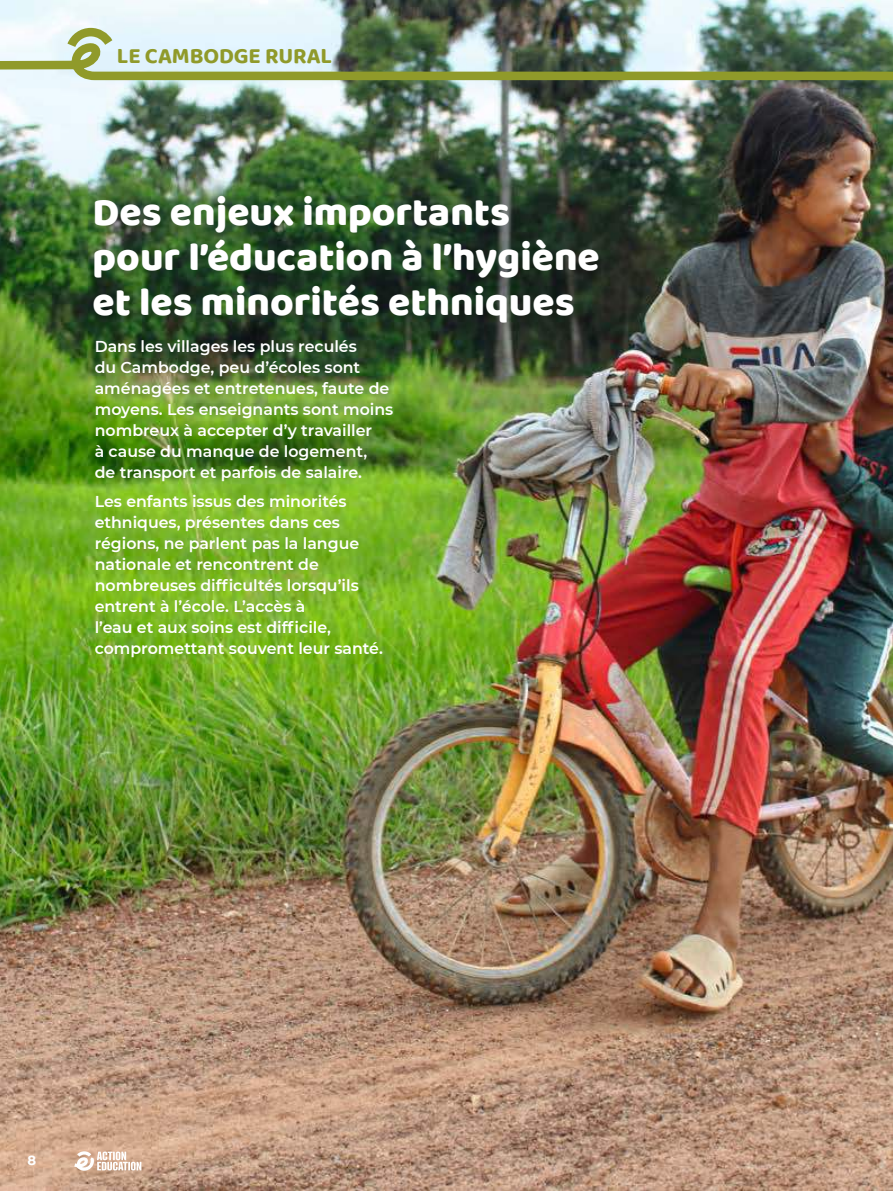
<style>
.page{position:relative;width:893px;height:1191px;background:#fff}
.page>*{position:absolute;margin:0;border:0;box-sizing:border-box;transform-origin:0 0}
.t1{font:800 40.5px/45px "Baloo 2";color:#fff}
.t2{font:700 22.5px "Baloo 2";letter-spacing:-.005em;color:#909a2a}
.t3{font:600 15.75px/21px "Montserrat";color:#fff}
.t4{font:700 13.2px "Montserrat";color:#fff}
</style>
<div class="page">
<img style="left:0;top:0;width:893px;height:1191px">
<svg style="left:74px;top:1151px;width:67px;height:19px"></svg>
<img style="left:0;top:24px;width:893px;height:60px">
<h2 class="t2" style="left:117px;top:44px;width:217px">LE CAMBODGE RURAL</h2>
<h1 class="t1" style="left:93px;top:192px;width:509px">Des enjeux importants pour l’éducation à l’hygiène et les minorités ethniques</h1>
<p class="t3" style="left:95px;top:337px;width:300px">Dans les villages les plus reculés<br>du Cambodge, peu d’écoles sont aménagées et entretenues, faute de moyens. Les enseignants sont moins nombreux à accepter d’y travailler<br>à cause du manque de logement,<br>de transport et parfois de salaire.</p>
<p class="t3" style="left:95px;top:492px;width:290px">Les enfants issus des minorités ethniques, présentes dans ces régions, ne parlent pas la langue nationale et rencontrent de nombreuses difficultés lorsqu’ils entrent à l’école. L’accès à<br>l’eau et aux soins est difficile, compromettant souvent leur santé.</p>
<p class="t4" style="left:28px;top:1154px;width:10px">8</p>
</div>
